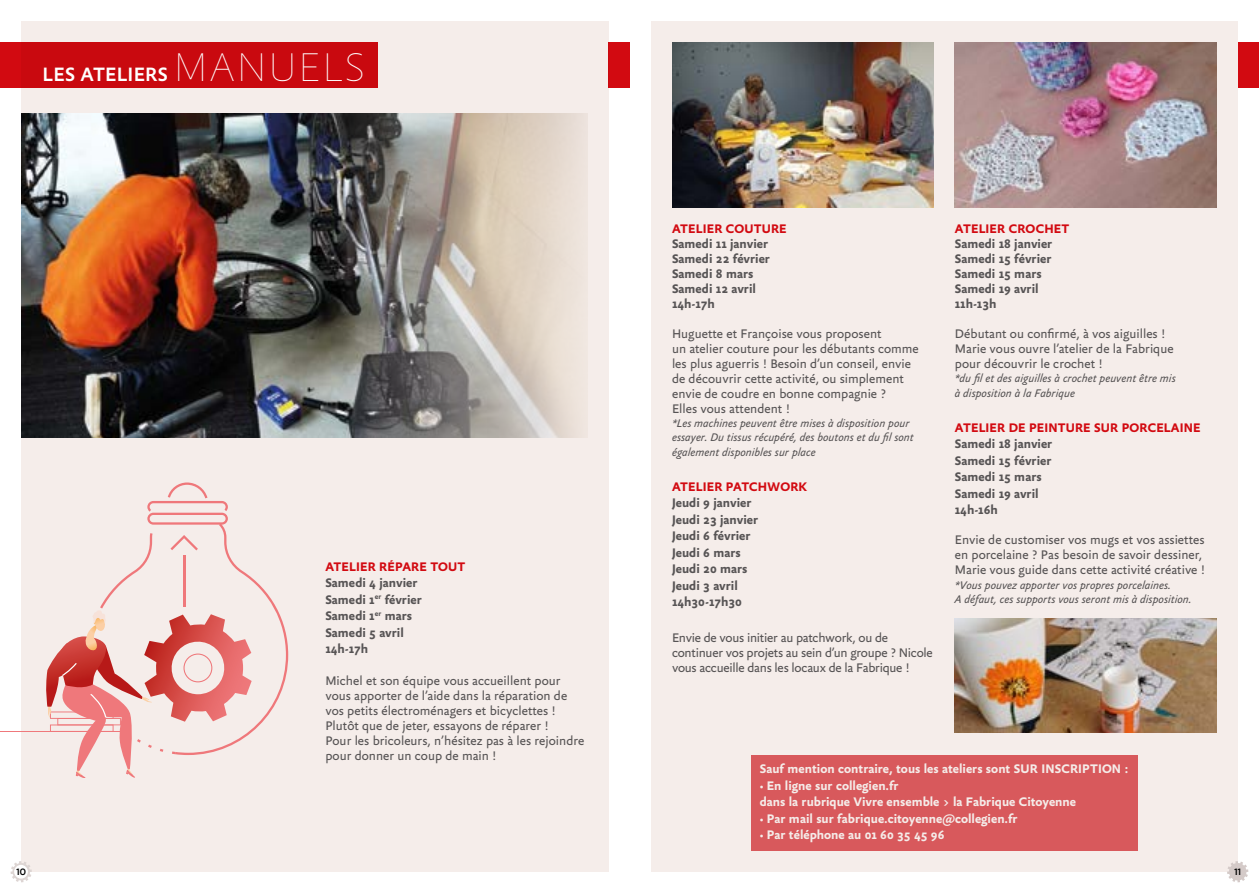
<style>
.page{position:relative;width:1259px;height:893px;background:#fff}
.page>*{position:absolute;margin:0;border:0;box-sizing:border-box;transform-origin:0 0}
.t1{font:500 21px "Yoga Sans Pro";letter-spacing:.01em;color:#fff}
.t2{font:13.5px/15px "Yoga Sans Pro";color:#575455}
.t3{font:700 13.5px/16.5px "Yoga Sans Pro";color:#575455}
.t4{font:700 13.5px/16.5px "Yoga Sans Pro";color:#fff}
.t5{font:13.5px/15px "Yoga Sans Pro";letter-spacing:-.02em;color:#575455}
.t6{font:700 13.5px "Yoga Sans Pro";letter-spacing:.01em;color:#d20a11}
.t7{font:italic 12px/14.7px "Yoga Sans Pro";color:#575455}
.t8{font:700 9.75px "Codec Pro";color:#000}
.s1{font-weight:100;font-size:43.5px}
</style>
<div class="page">
<div style="left:21px;top:21px;width:587px;height:851px;background:#f5edea"></div>
<div style="left:651px;top:21px;width:586px;height:851px;background:#f5edea"></div>
<svg style="left:1227px;top:861px;width:21px;height:21px"></svg>
<svg style="left:11px;top:861px;width:21px;height:21px"></svg>
<div style="left:14px;top:865px;width:14px;height:14px;background:#fff;border-radius:50%"></div>
<div style="left:608px;top:43px;width:21px;height:45px;background:#d20a11"></div>
<div style="left:1237px;top:43px;width:22px;height:45px;background:#d20a11"></div>
<div style="left:0;top:43px;width:377px;height:45px;background:#c9090f"></div>
<hr style="left:0;top:731px;width:130px;height:1px;background:#ef787b">
<svg style="left:46px;top:482px;width:242px;height:296px"></svg>
<img style="left:955px;top:43px;width:261px;height:165px">
<div style="left:751px;top:755px;width:386px;height:95px;background:#d8595c"></div>
<img style="left:672px;top:43px;width:261px;height:165px">
<img style="left:955px;top:619px;width:261px;height:114px">
<img style="left:21px;top:114px;width:566px;height:324px">
<h1 class="t1" style="left:43px;top:62px;width:324px">LES ATELIERS <span class="s1">MANUELS</span></h1>
<p class="t6" style="left:325px;top:559px;width:141px">ATELIER RÉPARE TOUT</p>
<p class="t3" style="left:325px;top:575px;width:98px">Samedi 4 janvier<br>Samedi 1<sup>er</sup> février<br>Samedi 1<sup>er</sup> mars<br>Samedi 5 avril<br>14h-17h</p>
<p class="t2" style="left:325px;top:673px;width:260px">Michel et son équipe vous accueillent pour vous apporter de l’aide dans la réparation de vos petits électroménagers et bicyclettes !<br>Plutôt que de jeter, essayons de réparer !<br>Pour les bricoleurs, n’hésitez pas à les rejoindre pour donner un coup de main !</p>
<p class="t6" style="left:672px;top:220px;width:116px">ATELIER COUTURE</p>
<p class="t3" style="left:672px;top:236px;width:99px;line-height:15px">Samedi 11 janvier<br>Samedi 22 février<br>Samedi 8 mars<br>Samedi 12 avril<br>14h-17h</p>
<p class="t2" style="left:672px;top:326px;width:248px">Huguette et Françoise vous proposent<br>un atelier couture pour les débutants comme les plus aguerris ! Besoin d’un conseil, envie de découvrir cette activité, ou simplement envie de coudre en bonne compagnie ?<br>Elles vous attendent !</p>
<p class="t7" style="left:672px;top:416px;width:243px">*Les machines peuvent être mises à disposition pour essayer. Du tissus récupéré, des boutons et du fil sont également disponibles sur place</p>
<p class="t6" style="left:672px;top:478px;width:137px">ATELIER PATCHWORK</p>
<p class="t3" style="left:672px;top:495px;width:88px">Jeudi 9 janvier<br>Jeudi 23 janvier<br>Jeudi 6 février<br>Jeudi 6 mars<br>Jeudi 20 mars<br>Jeudi 3 avril<br>14h30-17h30</p>
<p class="t5" style="left:672px;top:630px;width:262px">Envie de vous initier au patchwork, ou de continuer vos projets au sein d’un groupe ? Nicole vous accueille dans les locaux de la Fabrique !</p>
<p class="t6" style="left:955px;top:221px;width:116px">ATELIER CROCHET</p>
<p class="t3" style="left:955px;top:236px;width:99px;line-height:15px">Samedi 18 janvier<br>Samedi 15 février<br>Samedi 15 mars<br>Samedi 19 avril<br>11h-13h</p>
<p class="t2" style="left:955px;top:326px;width:220px">Débutant ou confirmé, à vos aiguilles !<br>Marie vous ouvre l’atelier de la Fabrique pour découvrir le crochet !</p>
<p class="t7" style="left:955px;top:371px;width:222px">*du fil et des aiguilles à crochet peuvent être mis à disposition à la Fabrique</p>
<p class="t6" style="left:955px;top:419px;width:247px">ATELIER DE PEINTURE SUR PORCELAINE</p>
<p class="t3" style="left:955px;top:436px;width:99px">Samedi 18 janvier<br>Samedi 15 février<br>Samedi 15 mars<br>Samedi 19 avril<br>14h-16h</p>
<p class="t2" style="left:955px;top:532px;width:252px">Envie de customiser vos mugs et vos assiettes en porcelaine ? Pas besoin de savoir dessiner,<br>Marie vous guide dans cette activité créative !</p>
<p class="t7" style="left:955px;top:577px;width:238px">*Vous pouvez apporter vos propres porcelaines.<br>A défaut, ces supports vous seront mis à disposition.</p>
<p class="t4" style="left:760px;top:761px;width:370px">Sauf mention contraire, tous les ateliers sont SUR INSCRIPTION :</p>
<p class="t4" style="left:759px;top:777px;width:318px">• En ligne sur collegien.fr<br>dans la rubrique Vivre ensemble &gt; la Fabrique Citoyenne</p>
<p class="t4" style="left:759px;top:810px;width:259px">• Par mail sur fabrique.citoyenne@collegien.fr</p>
<p class="t4" style="left:759px;top:827px;width:186px">• Par téléphone au 01 60 35 45 96</p>
<p class="t8" style="left:17px;top:866px;width:11px">10</p>
<p class="t8" style="left:1234px;top:866px;width:8px">11</p>
</div>
